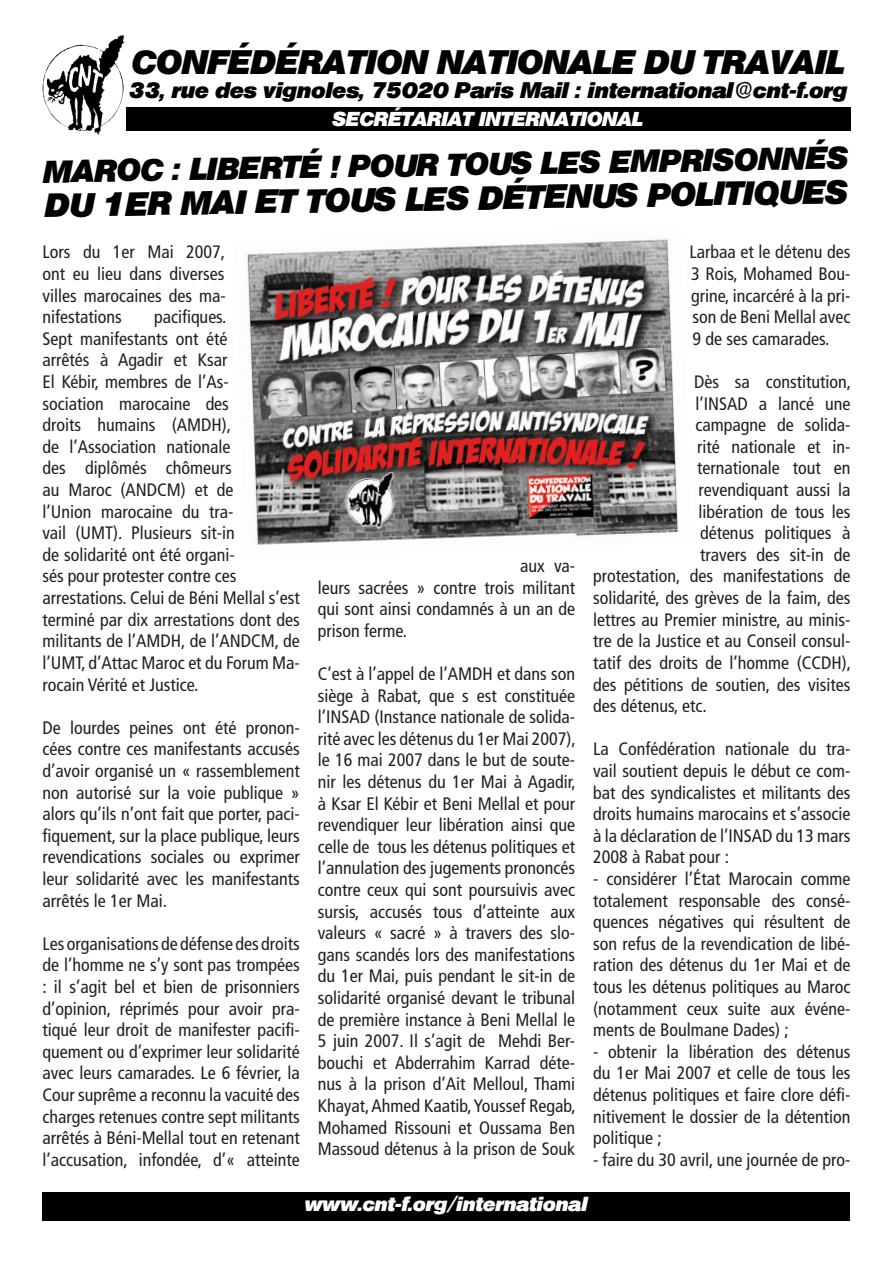
<style>
.page{position:relative;width:893px;height:1263px;background:#fff}
.page>*{position:absolute;margin:0;border:0;box-sizing:border-box;transform-origin:0 0}
.t1{font:italic 800 33.15px "Olympia";color:#000}
.t2{font:italic 800 32.7px "Olympia";color:#000}
.t3{font:italic 800 30.75px "Olympia";color:#000}
.t4{font:italic 800 22.05px "Olympia";color:#000}
.t5{font:italic 800 19.8px "Olympia";color:#fff}
.t6{font:italic 800 19.65px "Olympia";color:#fff}
.t7{font:condensed 18px/21.6px "Frutiger LT Std";color:#231f20;text-align:justify}
</style>
<div class="page">
<div style="left:43px;top:1192px;width:807px;height:28px;background:#000"></div>
<div style="left:125px;top:107px;width:725px;height:24px;background:#000"></div>
<img style="left:42px;top:35px;width:83px;height:100px">
<img style="left:247px;top:239px;width:432px;height:306px">
<p class="t1" style="left:132px;top:42px;width:714px">CONFÉDÉRATION NATIONALE DU TRAVAIL</p>
<p class="t4" style="left:130px;top:77px;width:720px">33, rue des vignoles, 75020 Paris Mail : international@cnt-f.org</p>
<p class="t3" style="left:43px;top:153px;width:807px;rotate:-1deg">MAROC : LIBERTÉ ! POUR TOUS LES EMPRISONNÉS</p>
<p class="t6" style="left:333px;top:107px;width:312px">SECRÉTARIAT INTERNATIONAL</p>
<p class="t2" style="left:45px;top:186px;width:804px;rotate:-1deg">DU 1ER MAI ET TOUS LES DÉTENUS POLITIQUES</p>
<p class="t7" style="left:43px;top:242px;width:185px">Lors du 1er Mai 2007, ont eu lieu dans diverses villes marocaines des ma&shy;nifestations</p>
<p class="t7" style="left:43px;top:306px;width:259px;text-align:left;text-indent:111px">pacifiques.<br>Sept manifestants ont été<br>arrêtés à Agadir et Ksar<br>El Kébir, membres de l’As-<br>sociation marocaine des<br>droits humains (AMDH),<br>de l’Association nationale<br>des diplômés chômeurs<br>au Maroc (ANDCM) et de<br>l’Union marocaine du tra-<br>vail (UMT). Plusieurs sit-in<br>de solidarité ont été organi-<br>sés pour protester contre ces arrestations. Celui de Béni Mellal s’est terminé par dix arrestations dont des militants de l’AMDH, de l’ANDCM, de l’UMT, d’Attac Maroc et du Forum Ma&shy;rocain Vérité et Justice.</p>
<p class="t7" style="left:43px;top:717px;width:259px">De lourdes peines ont été pronon&shy;cées contre ces manifestants accusés d’avoir organisé un « rassemblement non autorisé sur la voie publique » alors qu’ils n’ont fait que porter, paci&shy;fiquement, sur la place publique, leurs revendications sociales ou exprimer leur solidarité avec les manifestants arrêtés le 1er Mai.</p>
<p class="t7" style="left:43px;top:933px;width:259px">Les organisations de défense des droits de l’homme ne s’y sont pas trompées : il s’agit bel et bien de prisonniers d’opinion, réprimés pour avoir pra&shy;tiqué leur droit de manifester pacifi&shy;quement ou d’exprimer leur solidarité avec leurs camarades. Le 6 février, la Cour suprême a reconnu la vacuité des charges retenues contre sept militants arrêtés à Béni-Mellal tout en retenant l’accusation, infondée, d’« atteinte</p>
<p class="t7" style="left:318px;top:555px;width:259px;text-indent:202px">aux va&shy;leurs sacrées » contre trois militant qui sont ainsi condamnés à un an de prison ferme.</p>
<p class="t7" style="left:318px;top:663px;width:259px">C’est à l’appel de l’AMDH et dans son siège à Rabat, que s est constituée l’INSAD (Instance nationale de solida&shy;rité avec les détenus du 1er Mai 2007), le 16 mai 2007 dans le but de soute&shy;nir les détenus du 1er Mai à Agadir, à Ksar El Kébir et Beni Mellal et pour revendiquer leur libération ainsi que celle de tous les détenus politiques et l’annulation des jugements prononcés contre ceux qui sont poursuivis avec sursis, accusés tous d’atteinte aux valeurs « sacré » à travers des slo&shy;gans scandés lors des manifestations du 1er Mai, puis pendant le sit-in de solidarité organisé devant le tribunal de première instance à Beni Mellal le 5 juin 2007. Il s’agit de Mehdi Ber&shy;bouchi et Abderrahim Karrad déte&shy;nus à la prison d’Ait Melloul, Thami Khayat, Ahmed Kaatib, Youssef Regab, Mohamed Rissouni et Oussama Ben Massoud détenus à la prison de Souk</p>
<p class="t7" style="left:689px;top:242px;width:162px">Larbaa et le détenu des 3 Rois, Mohamed Bou&shy;grine, incarcéré à la pri&shy;son de Beni Mellal avec 9 de ses camarades.</p>
<p class="t7" style="left:694px;top:371px;width:159px">Dès sa constitution,</p>
<p class="t7" style="left:695px;top:393px;width:156px">l’INSAD a lancé une</p>
<p class="t7" style="left:695px;top:414px;width:156px">campagne de solida-</p>
<p class="t7" style="left:697px;top:436px;width:155px">rité nationale et in-</p>
<p class="t7" style="left:697px;top:458px;width:155px">ternationale tout en</p>
<p class="t7" style="left:698px;top:479px;width:153px">revendiquant aussi la</p>
<p class="t7" style="left:698px;top:501px;width:153px">libération de tous les</p>
<p class="t7" style="left:700px;top:522px;width:152px">détenus politiques à</p>
<p class="t7" style="left:700px;top:544px;width:152px">travers des sit-in de</p>
<p class="t7" style="left:593px;top:566px;width:259px">protestation, des manifestations de</p>
<p class="t7" style="left:593px;top:587px;width:259px">solidarité, des grèves de la faim, des</p>
<p class="t7" style="left:593px;top:609px;width:259px">lettres au Premier ministre, au minis-</p>
<p class="t7" style="left:593px;top:630px;width:259px">tre de la Justice et au Conseil consul-</p>
<p class="t7" style="left:593px;top:652px;width:259px">tatif des droits de l’homme (CCDH),</p>
<p class="t7" style="left:593px;top:674px;width:259px">des pétitions de soutien, des visites</p>
<p class="t7" style="left:593px;top:695px;width:115px">des détenus, etc.</p>
<p class="t7" style="left:593px;top:738px;width:259px">La Confédération nationale du tra&shy;vail soutient depuis le début ce com&shy;bat des syndicalistes et militants des droits humains marocains et s’associe à la déclaration de l’INSAD du 13 mars 2008 à Rabat pour :</p>
<p class="t7" style="left:593px;top:868px;width:259px">- considérer l’État Marocain comme totalement responsable des consé&shy;quences négatives qui résultent de son refus de la revendication de libé&shy;ration des détenus du 1er Mai et de tous les détenus politiques au Maroc (notamment ceux suite aux événe&shy;ments de Boulmane Dades) ;</p>
<p class="t7" style="left:593px;top:1041px;width:259px">- obtenir la libération des détenus du 1er Mai 2007 et celle de tous les détenus politiques et faire clore défi&shy;nitivement le dossier de la détention politique ;</p>
<p class="t7" style="left:593px;top:1149px;width:259px">- faire du 30 avril, une journée de pro-</p>
<p class="t5" style="left:305px;top:1192px;width:284px">www.cnt-f.org/international</p>
</div>
